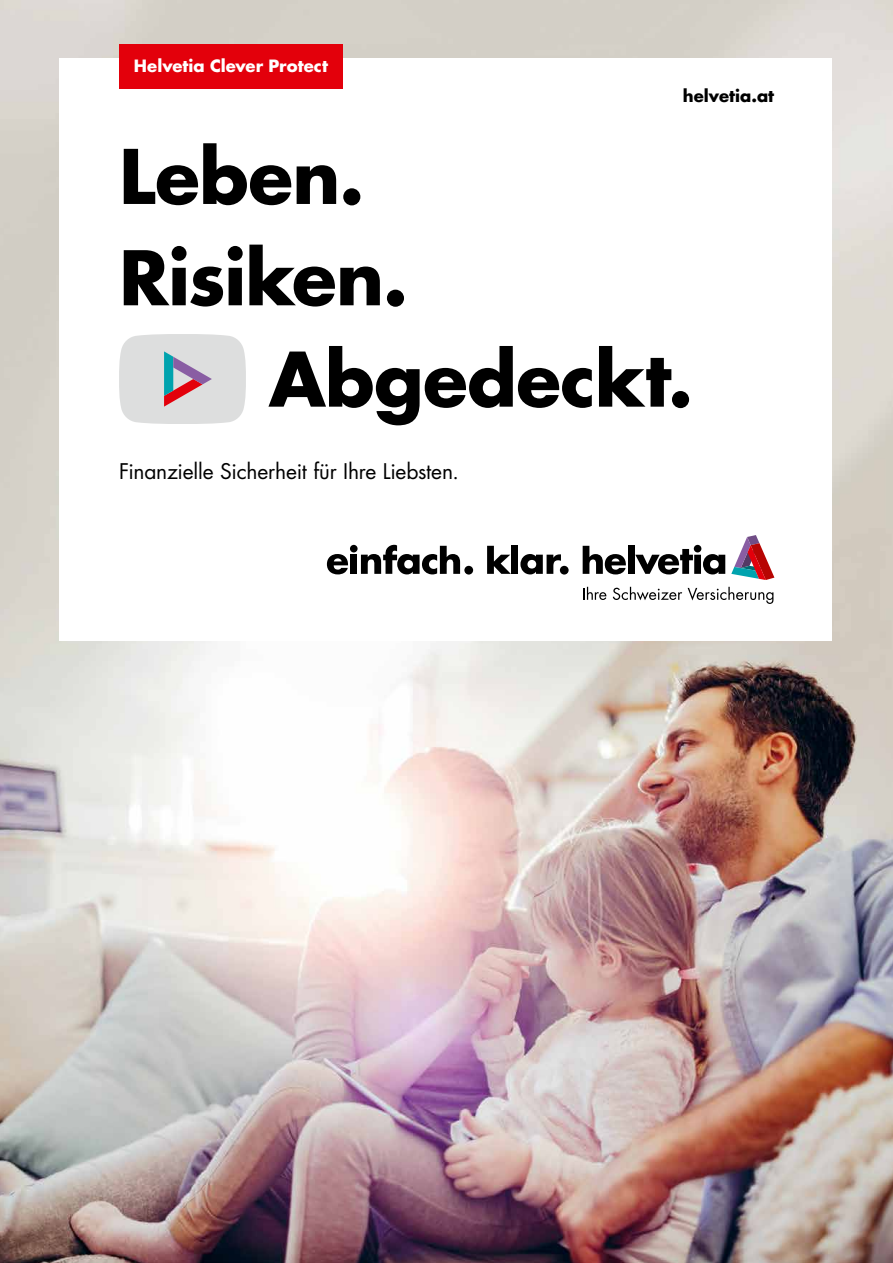
<style>
.page{position:relative;width:893px;height:1263px;background:#fff}
.page>*{position:absolute;margin:0;border:0;box-sizing:border-box;transform-origin:0 0}
.t1{font:700 73.05px "Futura Std";letter-spacing:-.01em;color:#000}
.t2{font:21px "Futura Std";letter-spacing:-.01em;color:#000}
.t3{font:700 16.5px "Futura Std";color:#fff}
.t4{font:700 16.5px "Futura Std";color:#000}
</style>
<div class="page">
<img style="left:0;top:0;width:893px;height:1263px">
<div style="left:60px;top:58px;width:772px;height:583px;background:#fff"></div>
<div style="left:119px;top:45px;width:224px;height:44px;background:#e3000b"></div>
<svg style="left:119px;top:334px;width:127px;height:90px;background:#d5d2d5"></svg>
<svg style="left:583px;top:546px;width:43px;height:28px"></svg>
<div style="left:628px;top:546px;width:7px;height:28px;background:#000"></div>
<svg style="left:635px;top:545px;width:90px;height:29px"></svg>
<svg style="left:731px;top:535px;width:43px;height:45px"></svg>
<svg style="left:583px;top:587px;width:23px;height:13px"></svg>
<svg style="left:613px;top:587px;width:69px;height:13px"></svg>
<svg style="left:688px;top:587px;width:85px;height:17px"></svg>
<svg style="left:327px;top:554px;width:21px;height:20px"></svg>
<div style="left:464px;top:566px;width:9px;height:8px;background:#000;border-radius:50%"></div>
<svg style="left:520px;top:554px;width:41px;height:20px"></svg>
<div style="left:560px;top:566px;width:9px;height:8px;background:#000;border-radius:50%"></div>
<svg style="left:361px;top:545px;width:99px;height:29px"></svg>
<div style="left:350px;top:555px;width:7px;height:19px;background:#000"></div>
<div style="left:350px;top:545px;width:8px;height:7px;background:#000;border-radius:50%"></div>
<svg style="left:487px;top:546px;width:24px;height:28px"></svg>
<div style="left:511px;top:546px;width:7px;height:28px;background:#000"></div>
<p class="t3" style="left:134px;top:55px;width:195px">Helvetia Clever Protect</p>
<p class="t4" style="left:683px;top:85px;width:93px">helvetia.at</p>
<h1 class="t1" style="left:119px;top:128px;width:247px">Leben.</h1>
<h1 class="t1" style="left:119px;top:229px;width:290px">Risiken.</h1>
<h1 class="t1" style="left:269px;top:331px;width:426px">Abgedeckt.</h1>
<p class="t2" style="left:119px;top:458px;width:341px">Finanzielle Sicherheit für Ihre Liebsten.</p>
</div>
